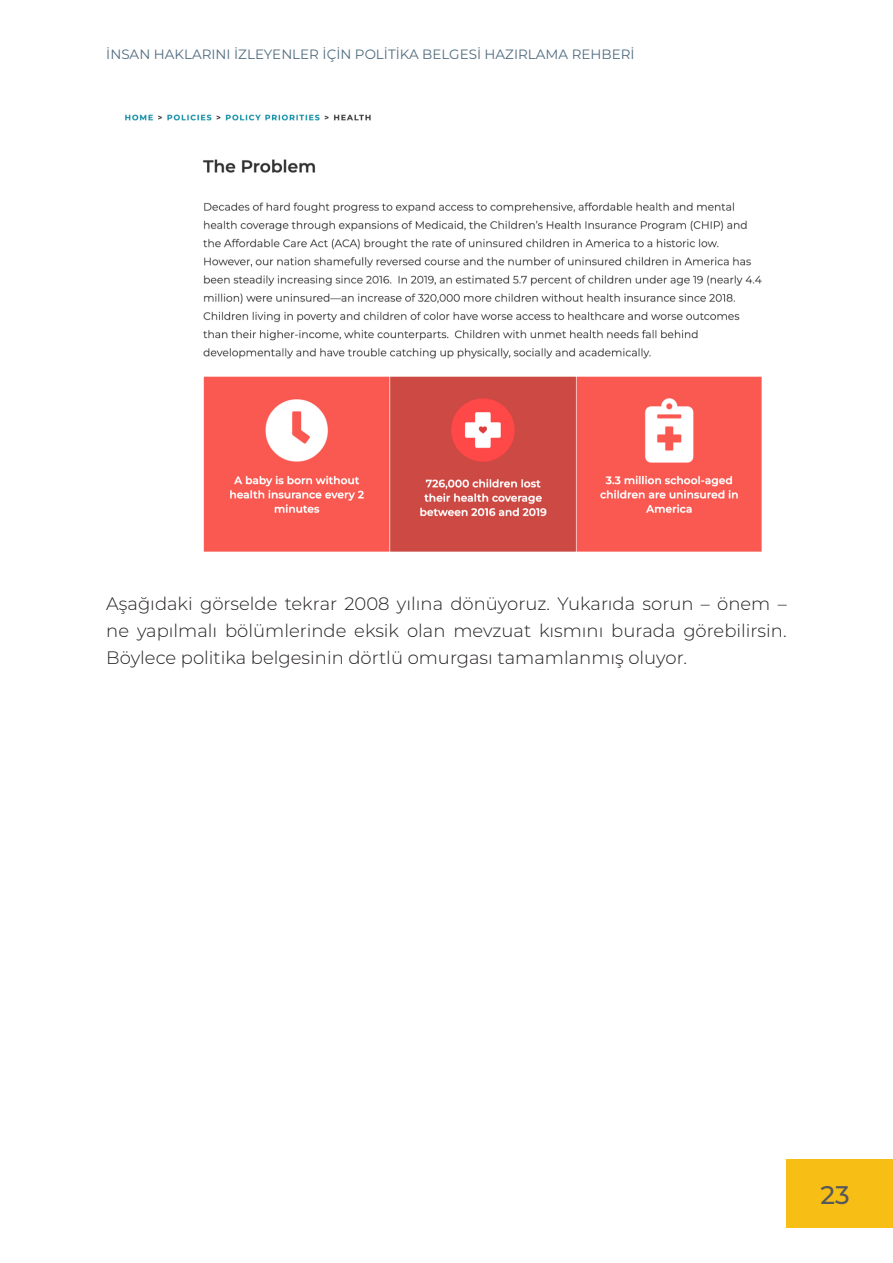
<style>
.page{position:relative;width:893px;height:1263px;background:#fff}
.page>*{position:absolute;margin:0;border:0;box-sizing:border-box;transform-origin:0 0}
.t1{font:500 25.5px "Montserrat";color:#57585a}
.Main_Text_paragraph_12_pt{font:300 18px/27px "Montserrat";color:#231f20;text-align:justify}
.t2{font:13.5px "Montserrat";color:#4f6b7e}
</style>
<div class="page">
<div style="left:787px;top:1159px;width:106px;height:68px;background:#f7bf15"></div>
<img style="left:125px;top:114px;width:637px;height:438px">
<p class="t2" style="left:106px;top:45px;width:530px">İNSAN HAKLARINI İZLEYENLER İÇİN POLİTİKA BELGESİ HAZIRLAMA REHBERİ</p>
<p class="Main_Text_paragraph_12_pt" style="left:106px;top:589px;width:682px">Aşağıdaki görselde tekrar 2008 yılına dönüyoruz. Yukarıda sorun – önem – ne yapılmalı bölümlerinde eksik olan mevzuat kısmını burada görebilirsin.<br>Böylece politika belgesinin dörtlü omurgası tamamlanmış oluyor.</p>
<h1 class="t1" style="left:820px;top:1177px;width:31px">23</h1>
</div>
